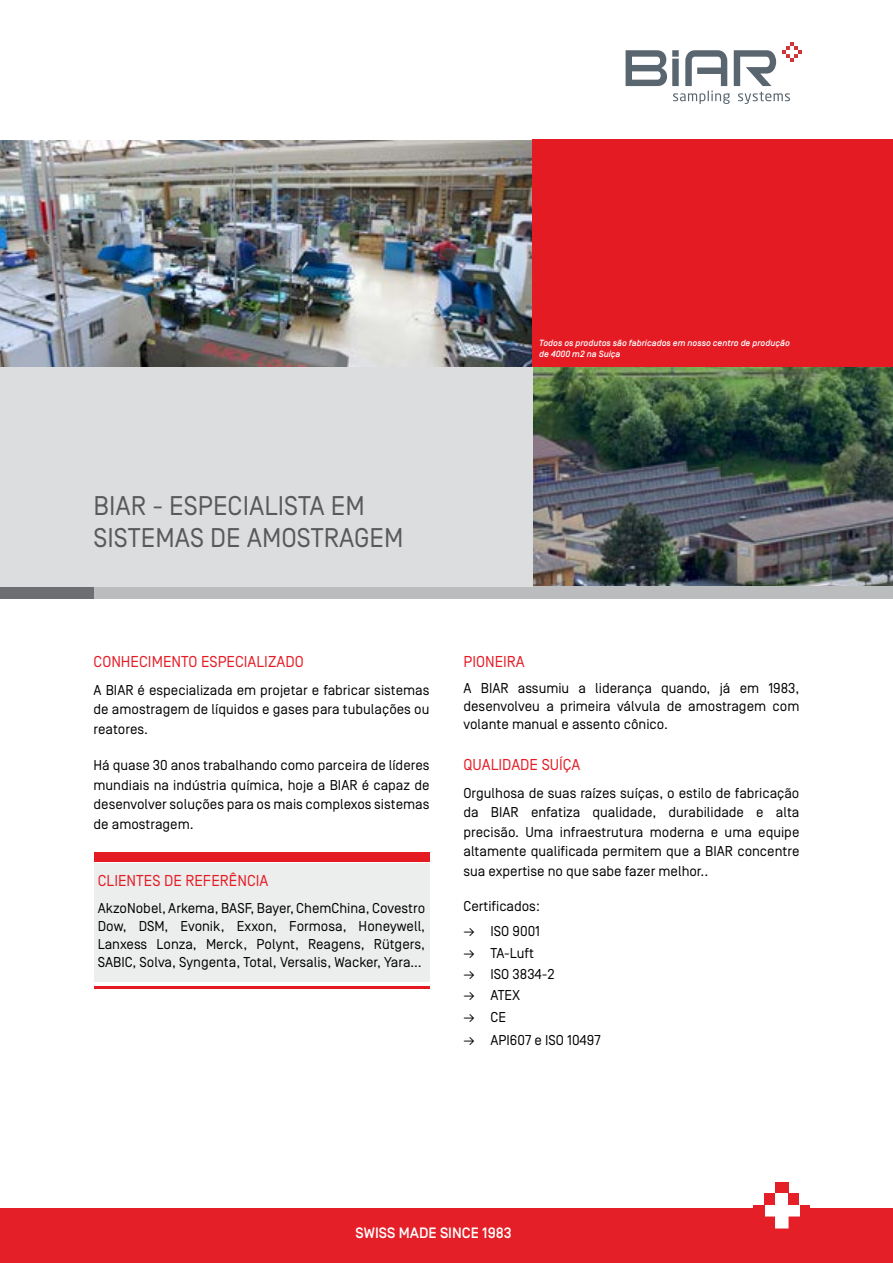
<style>
.page{position:relative;width:893px;height:1263px;background:#fff}
.page>*{position:absolute;margin:0;border:0;box-sizing:border-box;transform-origin:0 0}
.t1{font:27px/32.4px "Simplon Norm";color:#58595b}
.t2{font:15.75px "Simplon Norm";color:#e51b24}
.t3{font:500 15px "Simplon Norm";color:#fff}
.t4{font:14.25px/19.5px "Simplon Norm";color:#000;text-align:justify}
.t5{font:italic 500 9px/10.8px "Simplon Norm";color:#fff}
</style>
<div class="page">
<img style="left:0;top:140px;width:532px;height:227px">
<img style="left:532px;top:367px;width:361px;height:219px">
<div style="left:0;top:586px;width:893px;height:13px;background:#babcbe"></div>
<div style="left:0;top:394px;width:94px;height:205px;background:#6d6e71"></div>
<div style="left:0;top:367px;width:532px;height:219px;background:#dcddde"></div>
<div style="left:532px;top:140px;width:361px;height:227px;background:#e51b24"></div>
<div style="left:94px;top:863px;width:335px;height:119px;background:#eceded"></div>
<hr style="left:94px;top:986px;width:335px;height:3px;background:#e51b24">
<div style="left:94px;top:852px;width:335px;height:9px;background:#e51b24"></div>
<div style="left:0;top:1207px;width:893px;height:56px;background:#e41f27"></div>
<svg style="left:764px;top:1192px;width:36px;height:36px"></svg>
<div style="left:753px;top:1204px;width:11px;height:12px;background:#e41f27"></div>
<div style="left:765px;top:1192px;width:10px;height:12px;background:#e41f27"></div>
<div style="left:775px;top:1182px;width:13px;height:10px;background:#e41f27"></div>
<div style="left:788px;top:1192px;width:11px;height:12px;background:#e41f27"></div>
<div style="left:800px;top:1204px;width:10px;height:12px;background:#e41f27"></div>
<svg style="left:626px;top:43px;width:175px;height:61px"></svg>
<p class="t5" style="left:539px;top:338px;width:252px">Todos os produtos são fabricados em nosso centro de produção de 4000 m2 na Suíça</p>
<h1 class="t1" style="left:94px;top:490px;width:311px">BIAR - ESPECIALISTA EM<br>SISTEMAS DE AMOSTRAGEM</h1>
<p class="t2" style="left:94px;top:653px;width:212px">CONHECIMENTO ESPECIALIZADO</p>
<p class="t4" style="left:94px;top:680px;width:337px">A BIAR é especializada em projetar e fabricar sistemas de amostragem de líquidos e gases para tubulações ou reatores.</p>
<p class="t4" style="left:94px;top:756px;width:337px">Há quase 30 anos trabalhando como parceira de líderes mundiais na indústria química, hoje a BIAR é capaz de desenvolver soluções para os mais complexos sistemas de amostragem.</p>
<p class="t2" style="left:98px;top:872px;width:172px">CLIENTES DE REFERÊNCIA</p>
<p class="t4" style="left:98px;top:899px;width:329px;line-height:18px">AkzoNobel, Arkema, BASF, Bayer, ChemChina, Covestro Dow, DSM, Evonik, Exxon, Formosa, Honeywell, Lanxess Lonza, Merck, Polynt, Reagens, Rütgers, SABIC, Solva, Syngenta, Total, Versalis, Wacker, Yara…</p>
<p class="t2" style="left:463px;top:653px;width:63px">PIONEIRA</p>
<p class="t4" style="left:463px;top:680px;width:337px;line-height:18px">A BIAR assumiu a liderança quando, já em 1983, desenvolveu a primeira válvula de amostragem com volante manual e assento cônico.</p>
<p class="t2" style="left:463px;top:756px;width:119px">QUALIDADE SUÍÇA</p>
<p class="t4" style="left:463px;top:783px;width:337px">Orgulhosa de suas raízes suíças, o estilo de fabricação da BIAR enfatiza qualidade, durabilidade e alta precisão. Uma infraestrutura moderna e uma equipe altamente qualificada permitem que a BIAR concentre sua expertise no que sabe fazer melhor..</p>
<p class="t4" style="left:463px;top:896px;width:78px">Certificados:</p>
<p class="t4" style="left:463px;top:922px;width:78px">→ ISO 9001</p>
<p class="t4" style="left:463px;top:943px;width:72px">→ TA-Luft</p>
<p class="t4" style="left:463px;top:964px;width:93px">→ ISO 3834-2</p>
<p class="t4" style="left:463px;top:986px;width:58px">→ ATEX</p>
<p class="t4" style="left:463px;top:1007px;width:44px">→ CE</p>
<p class="t4" style="left:463px;top:1031px;width:139px">→ API607 e ISO 10497</p>
<p class="t3" style="left:356px;top:1225px;width:158px">SWISS MADE SINCE 1983</p>
</div>
